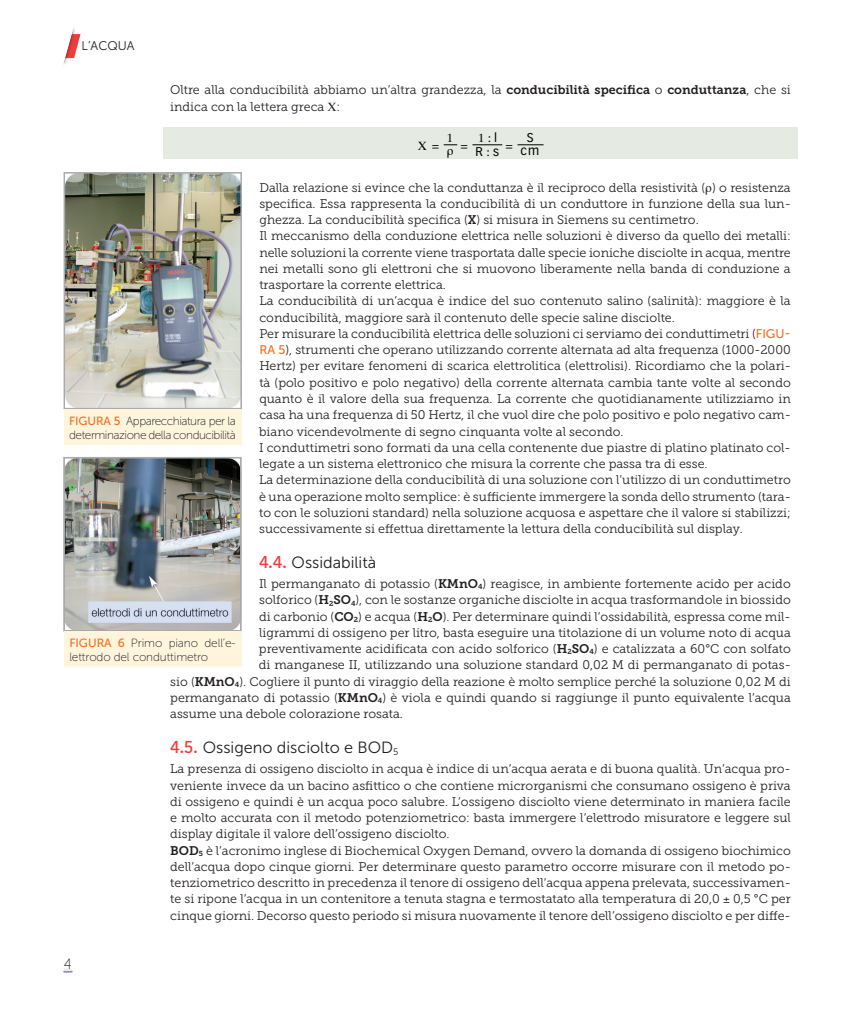
<style>
.page{position:relative;width:844px;height:1014px;background:#fff}
.page>*{position:absolute;margin:0;border:0;box-sizing:border-box;transform-origin:0 0}
.t1{font:16.25px "Museo Sans 300";color:#231f20}
.t2{font:15px "Museo Sans 100";color:#231f20;scale:.9 1}
.t3{font:12.5px/16.2px "Museo Slab 300";color:#231f20}
.t4{font:12.5px "Vectora LT Std";color:#000}
.t5{font:12.5px "Museo Sans 300";color:#231f20}
.t6{font:12.5px "Myriad Pro";color:#000}
.t7{font:11.88px/13.8px "Museo Sans 100";letter-spacing:-.04em;color:#231f20}
.t8{font:11.88px/13.8px "Museo Sans 100";letter-spacing:-.01em;color:#231f20}
.s1{font-family:"Museo Slab 700"}
.s2{font-family:"Myriad Pro"}
.s3{font-family:"Vectora LT Std"}
.s4{font-family:"Museo Sans 500";color:#f36e21}
.s5{font-family:"Kohinoor Devanagari";font-weight:500;font-size:17.5px;color:#ee3d3c}
</style>
<div class="page">
<svg style="left:64px;top:969px;width:9px;height:3px"></svg>
<svg style="left:63px;top:28px;width:17px;height:37px"></svg>
<div style="left:163px;top:127px;width:634px;height:32px;background:#e5ebe0"></div>
<svg style="left:518px;top:144px;width:25px;height:1px"></svg>
<img style="left:66px;top:175px;width:173px;height:231px">
<div style="left:64px;top:173px;width:177px;height:235px;border:1px solid #a8a9ad"></div>
<div style="left:64px;top:409px;width:177px;height:35px;background:#fef5dc"></div>
<img style="left:66px;top:460px;width:173px;height:168px">
<div style="left:64px;top:458px;width:177px;height:172px;border:1px solid #a8a9ad"></div>
<div style="left:64px;top:631px;width:177px;height:35px;background:#fef5dc"></div>
<svg style="left:444px;top:144px;width:12px;height:2px"></svg>
<svg style="left:473px;top:144px;width:28px;height:1px"></svg>
<p class="t5" style="left:81px;top:39px;width:55px">L’ACQUA</p>
<p class="t3" style="left:170px;top:82px;width:622px">Oltre alla conducibilità abbiamo un’altra grandezza, la <span class="s1">conducibilità specifica</span> o <span class="s1">conduttanza</span>, che si indica con la lettera greca :</p>
<p class="t4" style="left:431px;top:138px;width:9px">=</p>
<p class="t4" style="left:460px;top:138px;width:9px">=</p>
<p class="t4" style="left:475px;top:144px;width:25px">R<span class="s2">:</span>s</p>
<p class="t6" style="left:488px;top:130px;width:11px">: <span class="s3">l</span></p>
<p class="t4" style="left:526px;top:130px;width:8px">S</p>
<p class="t4" style="left:505px;top:143px;width:35px">= cm</p>
<p class="t3" style="left:259px;top:179px;width:533px">Dalla relazione si evince che la conduttanza è il reciproco della resistività ( ) o resistenza specifica. Essa rappresenta la conducibilità di un conduttore in funzione della sua lun&shy;ghezza. La conducibilità specifica (<span class="s1">X</span>) si misura in Siemens su centimetro.<br>Il meccanismo della conduzione elettrica nelle soluzioni è diverso da quello dei metalli: nelle soluzioni la corrente viene trasportata dalle specie ioniche disciolte in acqua, mentre nei metalli sono gli elettroni che si muovono liberamente nella banda di conduzione a trasportare la corrente elettrica.<br>La conducibilità di un’acqua è indice del suo contenuto salino (salinità): maggiore è la conducibilità, maggiore sarà il contenuto delle specie saline disciolte.<br>Per misurare la conducibilità elettrica delle soluzioni ci serviamo dei conduttimetri (<span class="s4">FIGU-RA 5</span>), strumenti che operano utilizzando corrente alternata ad alta frequenza (1000-2000<br>Hertz) per evitare fenomeni di scarica elettrolitica (elettrolisi). Ricordiamo che la polari&shy;tà (polo positivo e polo negativo) della corrente alternata cambia tante volte al secondo quanto è il valore della sua frequenza. La corrente che quotidianamente utilizziamo in casa ha una frequenza di 50 Hertz, il che vuol dire che polo positivo e polo negativo cam&shy;biano vicendevolmente di segno cinquanta volte al secondo.<br>I conduttimetri sono formati da una cella contenente due piastre di platino platinato col&shy;legate a un sistema elettronico che misura la corrente che passa tra di esse.<br>La determinazione della conducibilità di una soluzione con l’utilizzo di un conduttimetro è una operazione molto semplice: è sufficiente immergere la sonda dello strumento (tara&shy;to con le soluzioni standard) nella soluzione acquosa e aspettare che il valore si stabilizzi; successivamente si effettua direttamente la lettura della conducibilità sul display.</p>
<h1 class="t1" style="left:259px;top:554px;width:119px"><span class="s5">4.4.</span> Ossidabilità</h1>
<p class="t3" style="left:259px;top:575px;width:533px">Il permanganato di potassio (<span class="s1">KMnO</span><sub>4</sub>) reagisce, in ambiente fortemente acido per acido</p>
<p class="t3" style="left:259px;top:592px;width:533px">solforico (<span class="s1">H</span><sub>2</sub><span class="s1">SO</span><sub>4</sub>), con le sostanze organiche disciolte in acqua trasformandole in biossido</p>
<p class="t3" style="left:259px;top:608px;width:533px">di carbonio (<span class="s1">CO</span><sub>2</sub>) e acqua (<span class="s1">H</span><sub>2</sub><span class="s1">O</span>). Per determinare quindi l’ossidabilità, espressa come mil-</p>
<p class="t3" style="left:259px;top:624px;width:533px">ligrammi di ossigeno per litro, basta eseguire una titolazione di un volume noto di acqua</p>
<p class="t3" style="left:259px;top:640px;width:533px">preventivamente acidificata con acido solforico (<span class="s1">H</span><sub>2</sub><span class="s1">SO</span><sub>4</sub>) e catalizzata a 60°C con solfato</p>
<p class="t3" style="left:259px;top:657px;width:533px">di manganese II, utilizzando una soluzione standard 0,02 M di permanganato di potas-</p>
<p class="t3" style="left:170px;top:673px;width:622px">sio (<span class="s1">KMnO</span><sub>4</sub>). Cogliere il punto di viraggio della reazione è molto semplice perché la soluzione 0,02 M di</p>
<p class="t3" style="left:170px;top:689px;width:622px">permanganato di potassio (<span class="s1">KMnO</span><sub>4</sub>) è viola e quindi quando si raggiunge il punto equivalente l’acqua</p>
<p class="t3" style="left:170px;top:705px;width:234px">assume una debole colorazione rosata.</p>
<h1 class="t1" style="left:170px;top:739px;width:230px"><span class="s5">4.5.</span> Ossigeno disciolto e BOD<sub>5</sub></h1>
<p class="t3" style="left:170px;top:760px;width:622px">La presenza di ossigeno disciolto in acqua è indice di un’acqua aerata e di buona qualità. Un’acqua pro&shy;veniente invece da un bacino asfittico o che contiene microrganismi che consumano ossigeno è priva di ossigeno e quindi è un acqua poco salubre. L’ossigeno disciolto viene determinato in maniera facile e molto accurata con il metodo potenziometrico: basta immergere l’elettrodo misuratore e leggere sul display digitale il valore dell’ossigeno disciolto.<br><span class="s1">BOD</span><sub>5</sub> è l’acronimo inglese di Biochemical Oxygen Demand, ovvero la domanda di ossigeno biochimico dell’acqua dopo cinque giorni. Per determinare questo parametro occorre misurare con il metodo po&shy;tenziometrico descritto in precedenza il tenore di ossigeno dell’acqua appena prelevata, successivamen&shy;te si ripone l’acqua in un contenitore a tenuta stagna e termostatato alla temperatura di 20,0 0,5 °C per cinque giorni. Decorso questo periodo si misura nuovamente il tenore dell’ossigeno disciolto e per diffe-</p>
<p class="t7" style="left:69px;top:414px;width:168px"><span class="s4">FIGURA 5</span> Apparecchiatura per la determinazione della conducibilità</p>
<p class="t8" style="left:69px;top:636px;width:168px"><span class="s4">FIGURA 6</span> Primo piano dell’e&shy;lettrodo del conduttimetro</p>
<p class="t2" style="left:64px;top:955px;width:10px">4</p>
</div>
